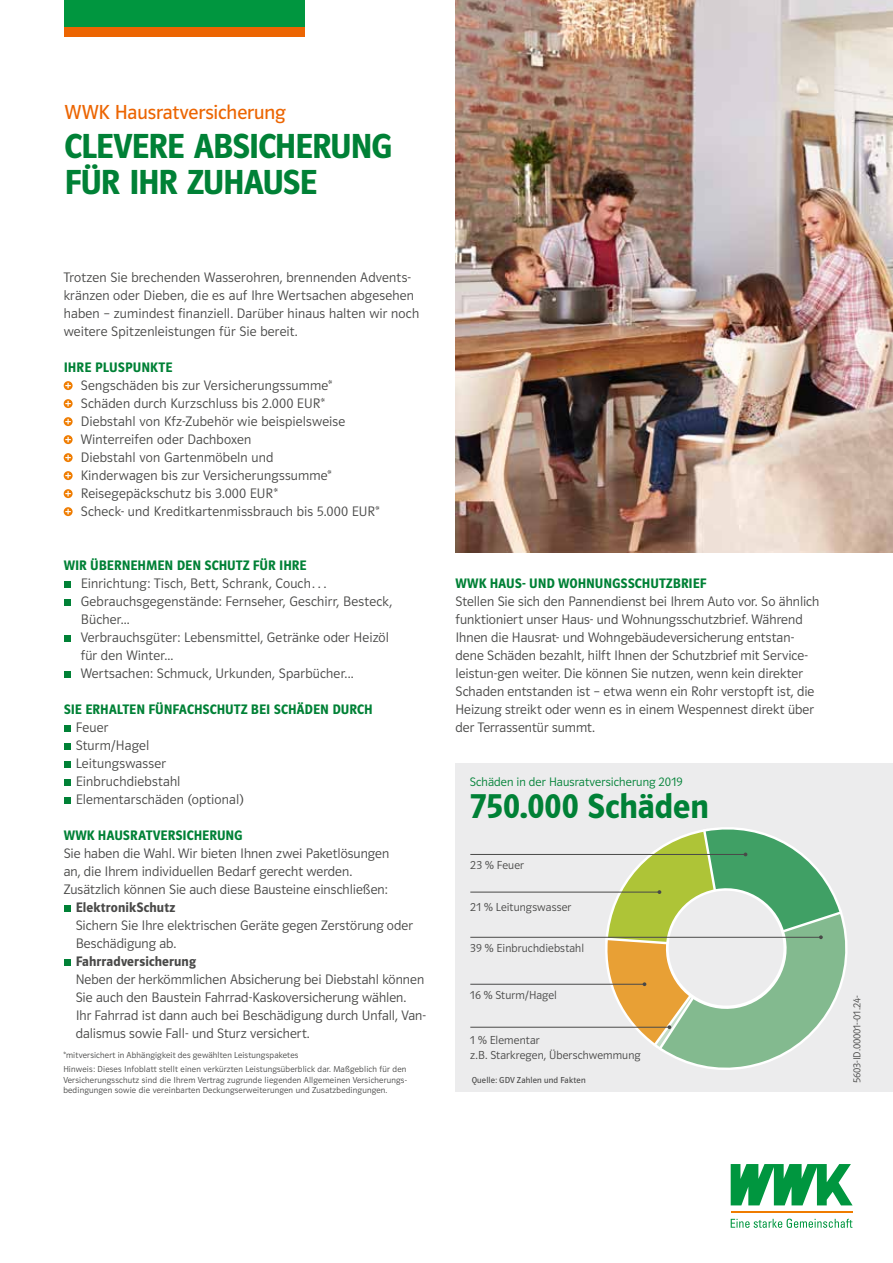
<style>
.page{position:relative;width:893px;height:1263px;background:#fff}
.page>*{position:absolute;margin:0;border:0;box-sizing:border-box;transform-origin:0 0}
.t1{font:600 36px/36px "WWK Polo 66";letter-spacing:-.025em;color:#008136}
.t2{font:600 36px "WWK Polo 66";letter-spacing:-.005em;color:#008136}
.t3{font:21px "WWK Polo 66 Buch";letter-spacing:-.005em;color:#ec6502}
.t4{font:14.25px/18px "WWK Polo 66 Leicht";letter-spacing:.005em;color:#494948}
.t5{font:600 14.25px "WWK Polo 66";letter-spacing:.005em;color:#008136}
.t6{font:600 14.25px "WWK Polo 66";letter-spacing:.005em;color:#494948}
.t7{font:12.75px "WWK Polo 66 Leicht";letter-spacing:.01em;color:#008136}
.t8{font:12px/15px "WWK Polo 66 Leicht";letter-spacing:.01em;color:#494948}
.t9{font:10.5px "WWK Polo 66 Leicht";color:#494948}
.t10{font:9px/10.5px "WWK Polo 66 Leicht";letter-spacing:.02em;color:#494948;text-align:justify}
.t11{font:9px "WWK Polo 66 Buch";letter-spacing:.02em;color:#494948}
</style>
<div class="page">
<div style="left:455px;top:763px;width:438px;height:329px;background:#ececed"></div>
<svg style="left:731px;top:1164px;width:122px;height:41px"></svg>
<hr style="left:731px;top:1211px;width:121px;height:2px;background:#ef7c00">
<svg style="left:731px;top:1218px;width:121px;height:10px"></svg>
<svg style="left:64px;top:381px;width:9px;height:9px"></svg>
<svg style="left:64px;top:399px;width:9px;height:9px"></svg>
<svg style="left:64px;top:417px;width:9px;height:9px"></svg>
<svg style="left:64px;top:435px;width:9px;height:9px"></svg>
<svg style="left:64px;top:453px;width:9px;height:9px"></svg>
<svg style="left:64px;top:471px;width:9px;height:9px"></svg>
<svg style="left:64px;top:489px;width:9px;height:9px"></svg>
<svg style="left:64px;top:507px;width:9px;height:9px"></svg>
<div style="left:64px;top:581px;width:7px;height:7px;background:#008136"></div>
<div style="left:64px;top:599px;width:7px;height:7px;background:#008136"></div>
<div style="left:64px;top:635px;width:7px;height:7px;background:#008136"></div>
<div style="left:64px;top:671px;width:7px;height:7px;background:#008136"></div>
<div style="left:64px;top:725px;width:7px;height:7px;background:#008136"></div>
<div style="left:64px;top:743px;width:7px;height:7px;background:#008136"></div>
<div style="left:64px;top:761px;width:7px;height:7px;background:#008136"></div>
<div style="left:64px;top:779px;width:7px;height:7px;background:#008136"></div>
<div style="left:64px;top:797px;width:7px;height:7px;background:#008136"></div>
<div style="left:64px;top:905px;width:7px;height:7px;background:#008136"></div>
<div style="left:64px;top:959px;width:7px;height:7px;background:#008136"></div>
<div style="left:65px;top:0;width:240px;height:28px;background:#00963f"></div>
<div style="left:65px;top:27px;width:240px;height:9px;background:#ec6502"></div>
<img style="left:455px;top:0;width:438px;height:552px">
<hr style="left:470px;top:892px;width:189px;height:1px;background:#494948">
<hr style="left:470px;top:984px;width:174px;height:1px;background:#494948">
<hr style="left:470px;top:1027px;width:199px;height:1px;background:#494948">
<hr style="left:470px;top:854px;width:275px;height:1px;background:#494948">
<hr style="left:470px;top:937px;width:351px;height:1px;background:#494948">
<svg style="left:602px;top:827px;width:246px;height:243px"></svg>
<h2 class="t3" style="left:65px;top:101px;width:223px">WWK Hausratversicherung</h2>
<h1 class="t1" style="left:65px;top:129px;width:329px">CLEVERE ABSICHERUNG<br>FÜR IHR ZUHAUSE</h1>
<p class="t4" style="left:64px;top:268px;width:357px">Trotzen Sie brechenden Wasserohren, brennenden Advents&shy;kränzen oder Dieben, die es auf Ihre Wertsachen abgesehen haben – zumindest finanziell. Darüber hinaus halten wir noch weitere Spitzenleistungen für Sie bereit.</p>
<p class="t5" style="left:64px;top:360px;width:110px">IHRE PLUSPUNKTE</p>
<p class="t4" style="left:81px;top:376px;width:300px">Sengschäden bis zur Versicherungssumme* Schäden durch Kurzschluss bis 2.000 EUR* Diebstahl von Kfz-Zubehör wie beispielsweise Winterreifen oder Dachboxen<br>Diebstahl von Gartenmöbeln und<br>Kinderwagen bis zur Versicherungssumme* Reisegepäckschutz bis 3.000 EUR*<br>Scheck- und Kreditkartenmissbrauch bis 5.000 EUR*</p>
<p class="t5" style="left:64px;top:558px;width:244px">WIR ÜBERNEHMEN DEN SCHUTZ FÜR IHRE</p>
<p class="t4" style="left:81px;top:574px;width:313px">Einrichtung: Tisch, Bett, Schrank, Couch… Gebrauchsgegenstände: Fernseher, Geschirr, Besteck, Bücher...<br>Verbrauchsgüter: Lebensmittel, Getränke oder Heizöl für den Winter...<br>Wertsachen: Schmuck, Urkunden, Sparbücher...</p>
<p class="t5" style="left:64px;top:702px;width:310px">SIE ERHALTEN FÜNFACHSCHUTZ BEI SCHÄDEN DURCH</p>
<p class="t4" style="left:76px;top:718px;width:170px">Feuer<br>Sturm/Hagel<br>Leitungswasser<br>Einbruchdiebstahl<br>Elementarschäden (optional)</p>
<p class="t5" style="left:64px;top:828px;width:181px">WWK HAUSRATVERSICHERUNG</p>
<p class="t4" style="left:64px;top:844px;width:327px">Sie haben die Wahl. Wir bieten Ihnen zwei Paketlösungen an, die Ihrem individuellen Bedarf gerecht werden.<br>Zusätzlich können Sie auch diese Bausteine einschließen:</p>
<p class="t6" style="left:76px;top:900px;width:101px">ElektronikSchutz</p>
<p class="t4" style="left:76px;top:916px;width:339px">Sichern Sie Ihre elektrischen Geräte gegen Zerstörung oder<br>Beschädigung ab.</p>
<p class="t6" style="left:76px;top:954px;width:122px">Fahrradversicherung</p>
<p class="t4" style="left:76px;top:970px;width:352px">Neben der herkömmlichen Absicherung bei Diebstahl können Sie auch den Baustein Fahrrad-Kaskoversicherung wählen.<br>Ihr Fahrrad ist dann auch bei Beschädigung durch Unfall, Van&shy;dalismus sowie Fall- und Sturz versichert.</p>
<p class="t10" style="left:63px;top:1049px;width:237px">*mitversichert in Abhängigkeit des gewählten Leistungspaketes</p>
<p class="t10" style="left:63px;top:1064px;width:345px">Hinweis: Dieses Infoblatt stellt einen verkürzten Leistungsüberblick dar. Maßgeblich für den Versicherungsschutz sind die Ihrem Vertrag zugrunde liegenden Allgemeinen Versicherungs&shy;bedingungen sowie die vereinbarten Deckungserweiterungen und Zusatzbedingungen.</p>
<p class="t5" style="left:455px;top:576px;width:252px">WWK HAUS- UND WOHNUNGSSCHUTZBRIEF</p>
<p class="t4" style="left:455px;top:592px;width:365px">Stellen Sie sich den Pannendienst bei Ihrem Auto vor. So ähnlich funktioniert unser Haus- und Wohnungsschutzbrief. Während Ihnen die Hausrat- und Wohngebäudeversicherung entstan&shy;dene Schäden bezahlt, hilft Ihnen der Schutzbrief mit Service&shy;leistun-gen weiter. Die können Sie nutzen, wenn kein direkter Schaden entstanden ist – etwa wenn ein Rohr verstopft ist, die Heizung streikt oder wenn es in einem Wespennest direkt über der Terrassentür summt.</p>
<p class="t7" style="left:470px;top:775px;width:214px">Schäden in der Hausratversicherung 2019</p>
<h1 class="t2" style="left:469px;top:787px;width:241px">750.000 Schäden</h1>
<p class="t8" style="left:470px;top:858px;width:55px">23 % Feuer</p>
<p class="t8" style="left:470px;top:900px;width:103px">21 % Leitungswasser</p>
<p class="t8" style="left:470px;top:941px;width:115px">39 % Einbruchdiebstahl</p>
<p class="t8" style="left:470px;top:987px;width:88px">16 % Sturm/Hagel</p>
<p class="t8" style="left:470px;top:1033px;width:172px">1 % Elementar<br>z.B. Starkregen, Überschwemmung</p>
<p class="t11" style="left:472px;top:1075px;width:116px">Quelle: GDV Zahlen und Fakten</p>
<p class="t9" style="left:851px;top:1083px;width:89px;rotate:-90deg">5603-ID.00001--01.24-</p>
</div>
